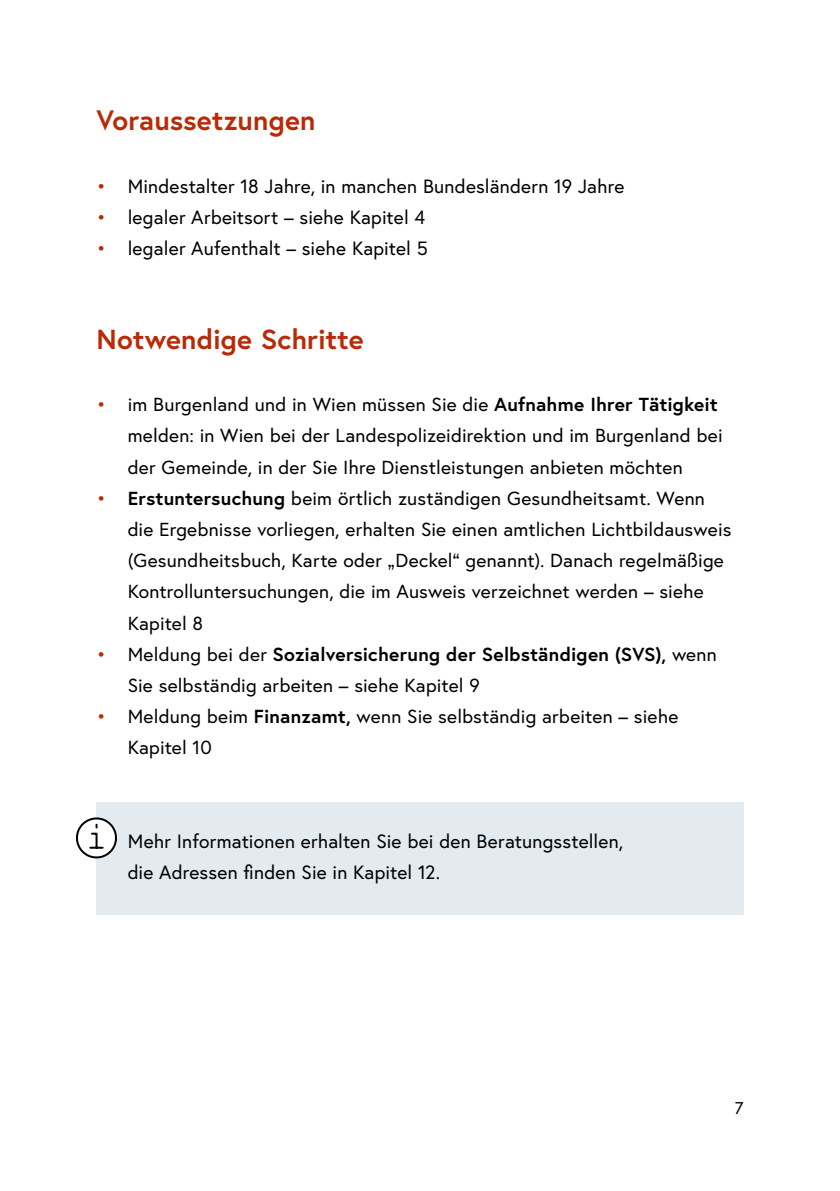
<style>
.page{position:relative;width:840px;height:1191px;background:#fff}
.page>*{position:absolute;margin:0;border:0;box-sizing:border-box;transform-origin:0 0}
.h2_ohne_Nummerierung{font:700 28px "Europa Austria";letter-spacing:.005em;color:#b92b06}
.h2_ohne_Nummerierung-2{font:700 27.6px "Europa Austria";color:#b92b06}
.Infobox_p_Infobox_ohne_h{font:19.2px/31.2px "Europa Austria";letter-spacing:.01em;color:#000}
.t1{font:18.8px/31.2px "Europa Austria";letter-spacing:.01em;color:#000}
.t2{font:17px "Europa Austria";color:#000}
.s1{color:#b92b06}
.s2{font-weight:700}
</style>
<div class="page">
<div style="left:96px;top:801px;width:647px;height:113px;background:#e4ebf0"></div>
<svg style="left:76px;top:817px;width:41px;height:42px"></svg>
<h2 class="h2_ohne_Nummerierung" style="left:96px;top:101px;width:220px">Voraussetzungen</h2>
<p class="Infobox_p_Infobox_ohne_h" style="left:96px;top:170px;width:529px"><span class="s1">•</span> Mindestalter 18 Jahre, in manchen Bundesländern 19 Jahre</p>
<p class="Infobox_p_Infobox_ohne_h" style="left:96px;top:201px;width:330px"><span class="s1">•</span> legaler Arbeitsort – siehe Kapitel 4</p>
<p class="Infobox_p_Infobox_ohne_h" style="left:96px;top:232px;width:333px"><span class="s1">•</span> legaler Aufenthalt – siehe Kapitel 5</p>
<h2 class="h2_ohne_Nummerierung-2" style="left:96px;top:320px;width:268px">Notwendige Schritte</h2>
<p class="t1" style="left:128px;top:388px;width:596px;text-indent:-31px"><span class="s1">•</span> im Burgenland und in Wien müssen Sie die <span class="s2">Aufnahme Ihrer Tätigkeit </span>melden: in Wien bei der Landespolizeidirektion und im Burgenland bei der Gemeinde, in der Sie Ihre Dienstleistungen anbieten möchten</p>
<p class="t1" style="left:128px;top:482px;width:605px;text-indent:-31px"><span class="s1">•</span> <span class="s2">Erstuntersuchung</span> beim örtlich zuständigen Gesundheitsamt. Wenn die Ergebnisse vorliegen, erhalten Sie einen amtlichen Lichtbildausweis (Gesundheitsbuch, Karte oder „Deckel“ genannt). Danach regelmäßige Kontrolluntersuchungen, die im Ausweis verzeichnet werden – siehe Kapitel 8</p>
<p class="t1" style="left:128px;top:638px;width:590px;text-indent:-31px"><span class="s1">•</span> Meldung bei der <span class="s2">Sozialversicherung der Selbständigen (SVS),</span> wenn<br>Sie selbständig arbeiten – siehe Kapitel 9</p>
<p class="t1" style="left:128px;top:700px;width:552px;text-indent:-31px"><span class="s1">•</span> Meldung beim <span class="s2">Finanzamt,</span> wenn Sie selbständig arbeiten – siehe<br>Kapitel 10</p>
<p class="Infobox_p_Infobox_ohne_h" style="left:128px;top:825px;width:497px">Mehr Informationen erhalten Sie bei den Beratungsstellen, die Adressen finden Sie in Kapitel 12.</p>
<p class="t2" style="left:734px;top:1096px;width:10px">7</p>
</div>
